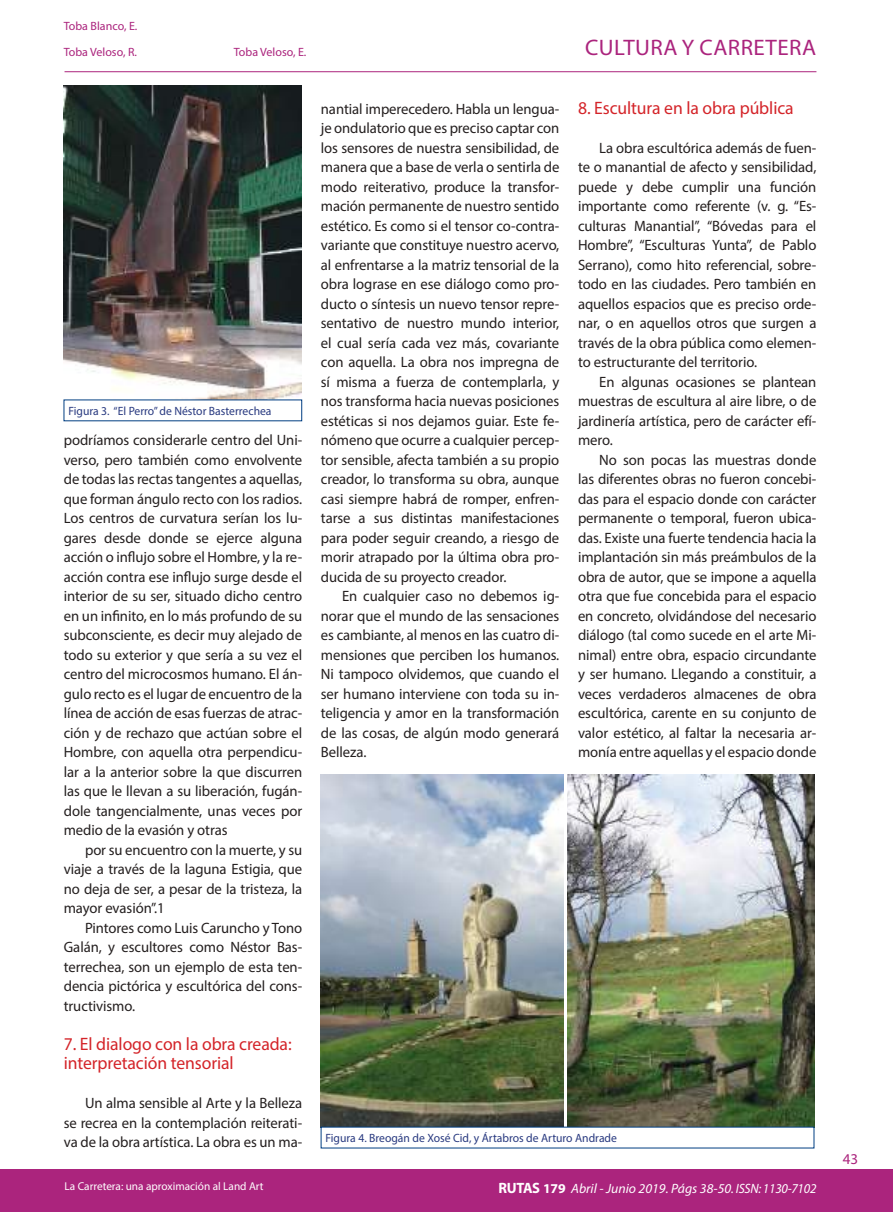
<style>
.page{position:relative;width:893px;height:1212px;background:#fff}
.page>*{position:absolute;margin:0;border:0;box-sizing:border-box;transform-origin:0 0}
.t1{font:22.5px "Myriad Pro";letter-spacing:.02em;color:#ab247d}
.t2{font:18px/19.5px "Myriad Pro";letter-spacing:-.005em;color:#d42429}
.t3{font:15px/19.5px "Myriad Pro";letter-spacing:-.005em;color:#241f1f;text-align:justify}
.t4{font:15px "Myriad Pro";color:#ab247d}
.t5{font:italic 13.5px "Myriad Pro";color:#fff}
.t6{font:12px "Myriad Pro";color:#293a80}
.t7{font:12px "Myriad Pro";color:#ab247d}
.t8{font:11.4px "Myriad Pro";color:#fff}
.s1{font-weight:700;font-style:normal;font-size:15px}
.s2{font-weight:700;font-style:normal}
</style>
<div class="page">
<div style="left:0;top:1169px;width:893px;height:43px;background:#ab247d"></div>
<hr style="left:65px;top:71px;width:751px;height:1px;background:#ab247d">
<img style="left:64px;top:85px;width:238px;height:315px">
<img style="left:321px;top:774px;width:242px;height:353px">
<img style="left:567px;top:774px;width:247px;height:353px">
<p class="t7" style="left:64px;top:19px;width:75px">Toba Blanco, E.</p>
<p class="t7" style="left:64px;top:45px;width:75px">Toba Veloso, R.</p>
<p class="t7" style="left:234px;top:45px;width:74px">Toba Veloso, E.</p>
<h1 class="t1" style="left:585px;top:33px;width:233px">CULTURA Y CARRETERA</h1>
<p class="t6" style="left:68px;top:403px;width:205px">Figura 3. “El Perro” de Néstor Basterrechea</p>
<p class="t3" style="left:64px;top:430px;width:240px">podríamos considerarle centro del Uni&shy;verso, pero también como envolvente de todas las rectas tangentes a aquellas, que forman ángulo recto con los radios.<br>Los centros de curvatura serían los lu&shy;gares desde donde se ejerce alguna acción o influjo sobre el Hombre, y la re&shy;acción contra ese influjo surge desde el interior de su ser, situado dicho centro en un infinito, en lo más profundo de su subconsciente, es decir muy alejado de todo su exterior y que sería a su vez el centro del microcosmos humano. El án&shy;gulo recto es el lugar de encuentro de la línea de acción de esas fuerzas de atrac&shy;ción y de rechazo que actúan sobre el Hombre, con aquella otra perpendicu&shy;lar a la anterior sobre la que discurren las que le llevan a su liberación, fugán&shy;dole tangencialmente, unas veces por medio de la evasión y otras</p>
<p class="t3" style="left:64px;top:840px;width:240px;text-indent:21px">por su encuentro con la muerte, y su viaje a través de la laguna Estigia, que no deja de ser, a pesar de la tristeza, la mayor evasión”.1</p>
<p class="t3" style="left:64px;top:918px;width:240px;text-indent:21px">Pintores como Luis Caruncho y Tono Galán, y escultores como Néstor Bas&shy;terrechea, son un ejemplo de esta ten&shy;dencia pictórica y escultórica del cons&shy;tructivismo.</p>
<p class="t2" style="left:64px;top:1034px;width:229px">7. El dialogo con la obra creada: interpretación tensorial</p>
<p class="t3" style="left:64px;top:1093px;width:240px;text-indent:21px">Un alma sensible al Arte y la Belleza se recrea en la contemplación reiterati&shy;va de la obra artística. La obra es un ma-</p>
<p class="t3" style="left:321px;top:99px;width:240px">nantial imperecedero. Habla un lengua&shy;je ondulatorio que es preciso captar con los sensores de nuestra sensibilidad, de manera que a base de verla o sentirla de modo reiterativo, produce la transfor&shy;mación permanente de nuestro sentido estético. Es como si el tensor co-contra&shy;variante que constituye nuestro acervo, al enfrentarse a la matriz tensorial de la obra lograse en ese diálogo como pro&shy;ducto o síntesis un nuevo tensor repre&shy;sentativo de nuestro mundo interior, el cual sería cada vez más, covariante con aquella. La obra nos impregna de sí misma a fuerza de contemplarla, y nos transforma hacia nuevas posiciones estéticas si nos dejamos guiar. Este fe&shy;nómeno que ocurre a cualquier percep&shy;tor sensible, afecta también a su propio creador, lo transforma su obra, aunque casi siempre habrá de romper, enfren&shy;tarse a sus distintas manifestaciones para poder seguir creando, a riesgo de morir atrapado por la última obra pro&shy;ducida de su proyecto creador.</p>
<p class="t3" style="left:321px;top:586px;width:240px;text-indent:21px">En cualquier caso no debemos ig&shy;norar que el mundo de las sensaciones es cambiante, al menos en las cuatro di&shy;mensiones que perciben los humanos.<br>Ni tampoco olvidemos, que cuando el ser humano interviene con toda su in&shy;teligencia y amor en la transformación de las cosas, de algún modo generará Belleza.</p>
<p class="t2" style="left:578px;top:98px;width:217px">8. Escultura en la obra pública</p>
<p class="t3" style="left:578px;top:138px;width:240px;text-indent:21px">La obra escultórica además de fuen&shy;te o manantial de afecto y sensibilidad, puede y debe cumplir una función importante como referente (v. g. “Es&shy;culturas Manantial”, “Bóvedas para el Hombre”, “Esculturas Yunta”, de Pablo Serrano), como hito referencial, sobre&shy;todo en las ciudades. Pero también en aquellos espacios que es preciso orde&shy;nar, o en aquellos otros que surgen a través de la obra pública como elemen&shy;to estructurante del territorio.</p>
<p class="t3" style="left:578px;top:372px;width:240px;text-indent:21px">En algunas ocasiones se plantean muestras de escultura al aire libre, o de jardinería artística, pero de carácter efí&shy;mero.</p>
<p class="t3" style="left:578px;top:450px;width:240px;text-indent:21px">No son pocas las muestras donde las diferentes obras no fueron concebi&shy;das para el espacio donde con carácter permanente o temporal, fueron ubica&shy;das. Existe una fuerte tendencia hacia la implantación sin más preámbulos de la obra de autor, que se impone a aquella otra que fue concebida para el espacio en concreto, olvidándose del necesario diálogo (tal como sucede en el arte Mi&shy;nimal) entre obra, espacio circundante y ser humano. Llegando a constituir, a veces verdaderos almacenes de obra escultórica, carente en su conjunto de valor estético, al faltar la necesaria ar&shy;monía entre aquellas y el espacio donde</p>
<p class="t6" style="left:326px;top:1130px;width:293px">Figura 4. Breogán de Xosé Cid, y Ártabros de Arturo Andrade</p>
<p class="t8" style="left:65px;top:1179px;width:200px">La Carretera: una aproximación al Land Art</p>
<p class="t5" style="left:498px;top:1180px;width:319px"><span class="s1">RUTAS</span> <span class="s2">179</span> Abril - Junio 2019. Págs 38-50. ISSN: 1130-7102</p>
<p class="t4" style="left:843px;top:1149px;width:17px">43</p>
</div>
